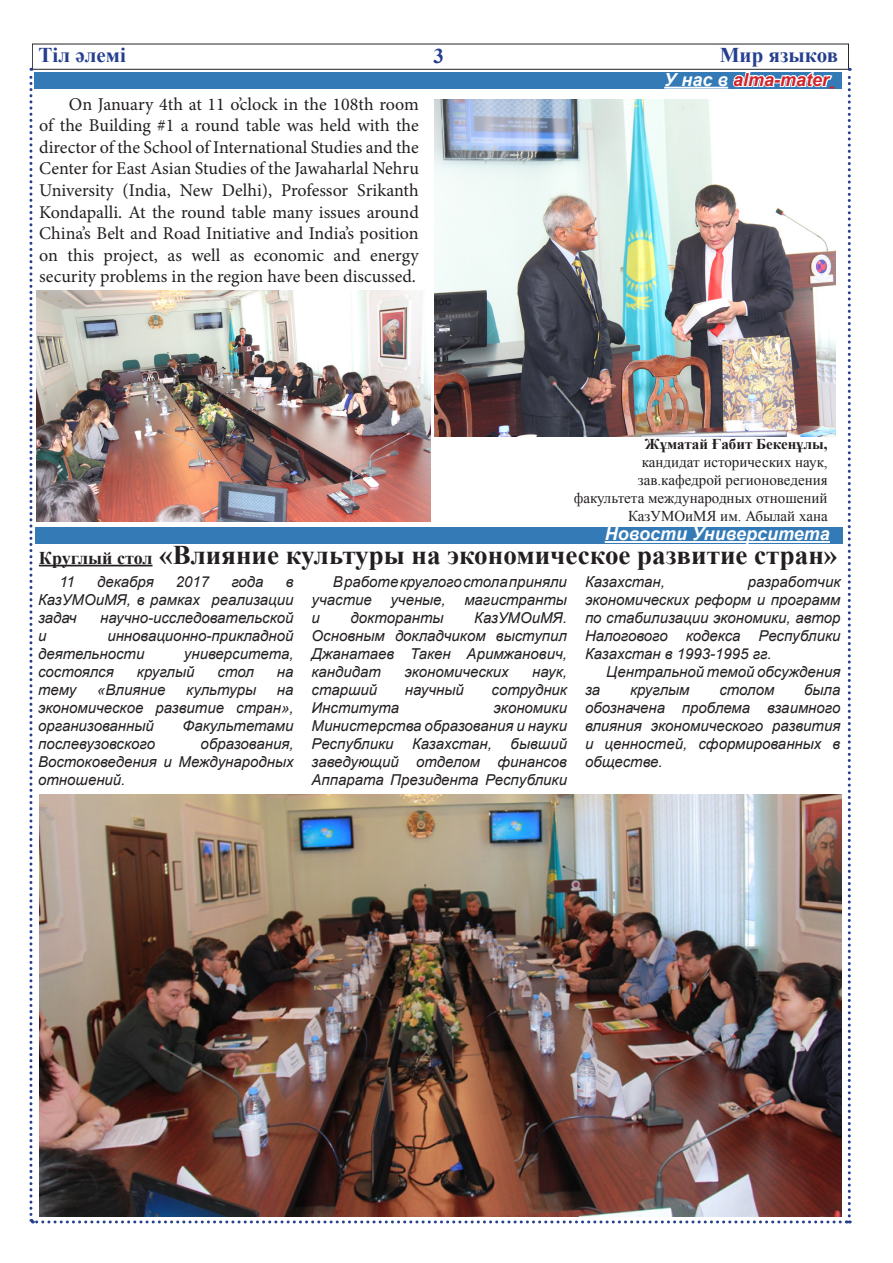
<style>
.page{position:relative;width:893px;height:1263px;background:#fff}
.page>*{position:absolute;margin:0;border:0;box-sizing:border-box;transform-origin:0 0}
.t1{font:700 27px "Times New Roman";color:#231f20}
.t2{font:700 21px "Times New Roman";color:#253f8e}
.t3{font:18px/21.6px "Minion Pro";color:#231f20;text-align:justify}
.t4{font:italic 700 18px "Arial";color:#fff}
.t5{font:italic 700 18px "Arial";color:#d1232a}
.t6{font:italic 15px/18px "Arial";color:#231f20;text-align:justify}
.t7{font:15px "Times New Roman";color:#231f20}
.t8{font:700 15px "Times New Roman";color:#231f20}
.s1{color:#fff}
.s2{font-size:18px}
</style>
<div class="page">
<svg style="left:846px;top:68px;width:5px;height:1155px"></svg>
<img style="left:29px;top:68px;width:811px;height:1155px">
<img style="left:434px;top:99px;width:402px;height:338px">
<img style="left:36px;top:291px;width:395px;height:231px">
<p class="t2" style="left:39px;top:40px;width:89px">Тіл әлемі</p>
<p class="t2" style="left:434px;top:42px;width:12px">3</p>
<p class="t2" style="left:720px;top:40px;width:120px">Мир языков</p>
<p class="t3" style="left:39px;top:93px;width:381px;text-indent:30px">On January 4th at 11 o’clock in the 108th room of the Building #1 a round table was held with the director of the School of International Studies and the Center for East Asian Studies of the Jawaharlal Nehru University (India, New Delhi), Professor Srikanth Kondapalli. At the round table many issues around China’s Belt and Road Initiative and India’s position on this project, as well as economic and energy security problems in the region have been discussed.</p>
<p class="t5" style="left:664px;top:67px;width:166px"><span class="s1">У нас в</span> alma-mater</p>
<p class="t8" style="left:645px;top:433px;width:184px">Жұматай Ғабит Бекенұлы,</p>
<p class="t7" style="left:642px;top:451px;width:187px">кандидат исторических наук,</p>
<p class="t7" style="left:638px;top:469px;width:191px">зав.кафедрой регионоведения</p>
<p class="t7" style="left:574px;top:487px;width:255px">факультета международных отношений</p>
<p class="t7" style="left:628px;top:505px;width:201px">КазУМОиМЯ им. Абылай хана</p>
<p class="t4" style="left:605px;top:522px;width:227px">Новости Университета</p>
<p class="t1" style="left:39px;top:536px;width:800px"><span class="s2">Круглый стол</span> «Влияние культуры на экономическое развитие стран»</p>
<p class="t6" style="left:59px;top:573px;width:17px">11</p>
<p class="t6" style="left:97px;top:573px;width:58px">декабря</p>
<p class="t6" style="left:176px;top:573px;width:35px">2017</p>
<p class="t6" style="left:231px;top:573px;width:34px">года</p>
<p class="t6" style="left:312px;top:573px;width:257px;text-indent:21px">В работе круглого стола приняли участие ученые, магистранты и</p>
<p class="t6" style="left:585px;top:573px;width:257px;text-indent:163px">разработчик экономических реформ и программ по стабилизации экономики, автор Налогового кодекса Республики Казахстан в 1993-1995 гг.</p>
<p class="t6" style="left:606px;top:663px;width:236px">Центральной темой обсуждения</p>
<p class="t6" style="left:585px;top:681px;width:17px">за</p>
<p class="t6" style="left:630px;top:681px;width:61px">круглым</p>
<p class="t6" style="left:719px;top:681px;width:56px">столом</p>
<p class="t6" style="left:585px;top:573px;width:81px">Казахстан,</p>
<p class="t6" style="left:38px;top:573px;width:257px;text-indent:248px">в КазУМОиМЯ, в рамках реализации задач</p>
<p class="t6" style="left:100px;top:609px;width:195px">научно-исследовательской</p>
<p class="t6" style="left:312px;top:609px;width:257px;text-indent:163px">КазУМОиМЯ.<br>Основным докладчиком выступил Джанатаев Такен Аримжанович, кандидат</p>
<p class="t6" style="left:351px;top:609px;width:95px">докторанты</p>
<p class="t6" style="left:38px;top:627px;width:257px;text-indent:69px">инновационно-прикладной деятельности</p>
<p class="t6" style="left:38px;top:627px;width:10px">и</p>
<p class="t6" style="left:184px;top:645px;width:111px">университета,</p>
<p class="t6" style="left:38px;top:663px;width:77px">состоялся</p>
<p class="t6" style="left:137px;top:663px;width:59px">круглый</p>
<p class="t6" style="left:218px;top:663px;width:38px">стол</p>
<p class="t6" style="left:277px;top:663px;width:18px">на</p>
<p class="t6" style="left:38px;top:681px;width:40px">тему</p>
<p class="t6" style="left:97px;top:681px;width:70px">«Влияние</p>
<p class="t6" style="left:186px;top:681px;width:71px">культуры</p>
<p class="t6" style="left:404px;top:663px;width:106px">экономических</p>
<p class="t6" style="left:532px;top:663px;width:36px">наук,</p>
<p class="t6" style="left:312px;top:681px;width:67px">старший</p>
<p class="t6" style="left:405px;top:681px;width:60px">научный</p>
<p class="t6" style="left:491px;top:681px;width:77px">сотрудник</p>
<p class="t6" style="left:312px;top:699px;width:89px">Института</p>
<p class="t6" style="left:585px;top:681px;width:257px;text-indent:219px">была обозначена проблема взаимного влияния экономического развития и ценностей, сформированных в обществе.</p>
<p class="t6" style="left:38px;top:681px;width:257px;text-indent:239px">на экономическое развитие стран», организованный</p>
<p class="t6" style="left:312px;top:699px;width:257px;text-indent:182px">экономики Министерства образования и науки Республики Казахстан, бывший заведующий отделом финансов Аппарата Президента Республики</p>
<p class="t6" style="left:183px;top:717px;width:113px">Факультетами</p>
<p class="t6" style="left:38px;top:735px;width:257px;text-indent:163px">образования, Востоковедения и Международных отношений.</p>
<p class="t6" style="left:38px;top:735px;width:118px">послевузовского</p>
</div>
